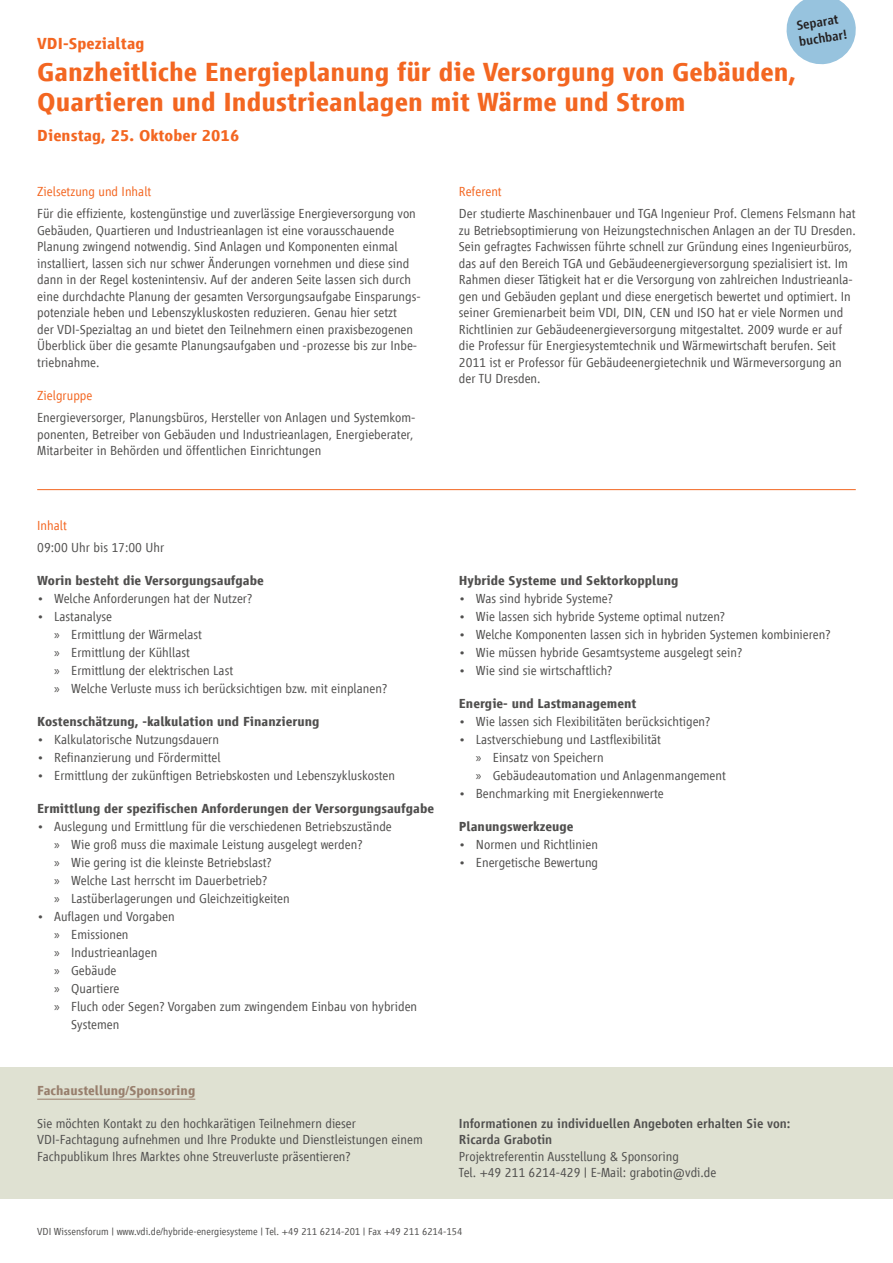
<style>
.page{position:relative;width:893px;height:1263px;background:#fff}
.page>*{position:absolute;margin:0;border:0;box-sizing:border-box;transform-origin:0 0}
.t1{font:700 27px/30px "Vialog LT";color:#f36621}
.t2{font:700 16.5px "Vialog LT";letter-spacing:.005em;color:#f36621}
.t3{font:300 13.5px/16.5px "Vialog LT";color:#504f4e}
.t4{font:700 13.5px "Vialog LT";color:#504f4e}
.t5{font:500 13.5px/16.5px "Vialog LT";color:#504f4e}
.t6{font:300 13.5px "Vialog LT";color:#f36621}
.t7{font:700 13.5px "Vialog LT";color:#987f6d}
.t8{font:500 13.5px/16.5px "Vialog LT";color:#231f20}
.t9{font:300 10.5px "Vialog LT";color:#504f4e}
.s1{font-family:"Myriad Pro";font-weight:400}
</style>
<div class="page">
<div style="left:0;top:1067px;width:893px;height:131px;background:#dee0d0"></div>
<hr style="left:37px;top:1099px;width:158px;height:1px;background:#987f6d">
<svg style="left:786px;top:0;width:70px;height:65px"></svg>
<hr style="left:37px;top:489px;width:819px;height:1px;background:#f36621">
<p class="t2" style="left:37px;top:34px;width:109px">VDI-Spezialtag</p>
<p class="t8" style="left:795px;top:17px;width:50px;rotate:-9deg">Separat buchbar!</p>
<h1 class="t1" style="left:37px;top:57px;width:760px">Ganzheitliche Energieplanung für die Versorgung von Gebäuden,<br>Quartieren und Industrieanlagen mit Wärme und Strom</h1>
<p class="t2" style="left:37px;top:126px;width:204px">Dienstag, 25. Oktober 2016</p>
<p class="t6" style="left:37px;top:184px;width:116px">Zielsetzung und Inhalt</p>
<p class="t3" style="left:37px;top:205px;width:384px">Für die effiziente, kostengünstige und zuverlässige Energieversorgung von Gebäuden, Quartieren und Industrieanlagen ist eine vorausschauende Planung zwingend notwendig. Sind Anlagen und Komponenten einmal installiert, lassen sich nur schwer Änderungen vornehmen und diese sind dann in der Regel kostenintensiv. Auf der anderen Seite lassen sich durch eine durchdachte Planung der gesamten Versorgungsaufgabe Einsparungs&shy;potenziale heben und Lebenszykluskosten reduzieren. Genau hier setzt<br>der VDI-Spezialtag an und bietet den Teilnehmern einen praxisbezogenen Überblick über die gesamte Planungsaufgaben und -prozesse bis zur Inbe&shy;triebnahme.</p>
<p class="t6" style="left:37px;top:388px;width:57px">Zielgruppe</p>
<p class="t3" style="left:37px;top:409px;width:380px">Energieversorger, Planungsbüros, Hersteller von Anlagen und Systemkom&shy;ponenten, Betreiber von Gebäuden und Industrieanlagen, Energieberater,<br>Mitarbeiter in Behörden und öffentlichen Einrichtungen</p>
<p class="t6" style="left:37px;top:518px;width:31px">Inhalt</p>
<p class="t3" style="left:37px;top:540px;width:129px">09:00 Uhr bis 17:00 Uhr</p>
<p class="t4" style="left:37px;top:573px;width:228px">Worin besteht die Versorgungsaufgabe</p>
<p class="t3" style="left:37px;top:591px;width:217px">• Welche Anforderungen hat der Nutzer?</p>
<p class="t3" style="left:54px;top:608px;width:335px;line-height:18px;text-indent:-17px">• Lastanalyse<br><span class="s1">»</span> Ermittlung der Wärmelast<br><span class="s1">»</span> Ermittlung der Kühllast<br><span class="s1">»</span> Ermittlung der elektrischen Last<br><span class="s1">»</span> Welche Verluste muss ich berücksichtigen bzw. mit einplanen?</p>
<p class="t4" style="left:37px;top:714px;width:284px">Kostenschätzung, -kalkulation und Finanzierung</p>
<p class="t3" style="left:37px;top:732px;width:183px">• Kalkulatorische Nutzungsdauern</p>
<p class="t3" style="left:37px;top:750px;width:185px">• Refinanzierung und Fördermittel</p>
<p class="t3" style="left:37px;top:768px;width:359px">• Ermittlung der zukünftigen Betriebskosten und Lebenszykluskosten</p>
<p class="t4" style="left:37px;top:801px;width:398px">Ermittlung der spezifischen Anforderungen der Versorgungsaufgabe</p>
<p class="t3" style="left:54px;top:818px;width:339px;line-height:18px;text-indent:-17px">• Auslegung und Ermittlung für die verschiedenen Betriebszustände <span class="s1">»</span> Wie groß muss die maximale Leistung ausgelegt werden?<br><span class="s1">»</span> Wie gering ist die kleinste Betriebslast?<br><span class="s1">»</span> Welche Last herrscht im Dauerbetrieb?<br><span class="s1">»</span> Lastüberlagerungen und Gleichzeitigkeiten</p>
<p class="t3" style="left:37px;top:909px;width:139px">• Auflagen und Vorgaben</p>
<p class="t3" style="left:54px;top:927px;width:76px"><span class="s1">»</span> Emissionen</p>
<p class="t3" style="left:54px;top:945px;width:105px"><span class="s1">»</span> Industrieanlagen</p>
<p class="t3" style="left:54px;top:963px;width:64px"><span class="s1">»</span> Gebäude</p>
<p class="t3" style="left:54px;top:981px;width:67px"><span class="s1">»</span> Quartiere</p>
<p class="t3" style="left:54px;top:999px;width:365px"><span class="s1">»</span> Fluch oder Segen? Vorgaben zum zwingendem Einbau von hybriden</p>
<p class="t3" style="left:71px;top:1017px;width:50px">Systemen</p>
<p class="t6" style="left:459px;top:184px;width:44px">Referent</p>
<p class="t3" style="left:459px;top:205px;width:398px">Der studierte Maschinenbauer und TGA Ingenieur Prof. Clemens Felsmann hat zu Betriebsoptimierung von Heizungstechnischen Anlagen an der TU Dresden.<br>Sein gefragtes Fachwissen führte schnell zur Gründung eines Ingenieurbüros, das auf den Bereich TGA und Gebäudeenergieversorgung spezialisiert ist. Im Rahmen dieser Tätigkeit hat er die Versorgung von zahlreichen Industrieanla&shy;gen und Gebäuden geplant und diese energetisch bewertet und optimiert. In seiner Gremienarbeit beim VDI, DIN, CEN und ISO hat er viele Normen und Richtlinien zur Gebäudeenergieversorgung mitgestaltet. 2009 wurde er auf die Professur für Energiesystemtechnik und Wärmewirtschaft berufen. Seit 2011 ist er Professor für Gebäudeenergietechnik und Wärmeversorgung an der TU Dresden.</p>
<p class="t4" style="left:459px;top:573px;width:221px">Hybride Systeme und Sektorkopplung</p>
<p class="t3" style="left:459px;top:590px;width:156px">• Was sind hybride Systeme?</p>
<p class="t3" style="left:459px;top:608px;width:268px">• Wie lassen sich hybride Systeme optimal nutzen?</p>
<p class="t3" style="left:459px;top:626px;width:373px">• Welche Komponenten lassen sich in hybriden Systemen kombinieren?</p>
<p class="t3" style="left:459px;top:644px;width:285px">• Wie müssen hybride Gesamtsysteme ausgelegt sein?</p>
<p class="t3" style="left:459px;top:662px;width:155px">• Wie sind sie wirtschaftlich?</p>
<p class="t4" style="left:459px;top:696px;width:179px">Energie- und Lastmanagement</p>
<p class="t3" style="left:459px;top:713px;width:253px">• Wie lassen sich Flexibilitäten berücksichtigen?</p>
<p class="t3" style="left:476px;top:730px;width:251px;line-height:18px;text-indent:-17px">• Lastverschiebung und Lastflexibilität<br><span class="s1">»</span> Einsatz von Speichern<br><span class="s1">»</span> Gebäudeautomation und Anlagenmangement</p>
<p class="t3" style="left:459px;top:785px;width:206px">• Benchmarking mit Energiekennwerte</p>
<p class="t4" style="left:459px;top:819px;width:116px">Planungswerkzeuge</p>
<p class="t3" style="left:459px;top:836px;width:141px">• Normen und Richtlinien</p>
<p class="t3" style="left:459px;top:854px;width:141px">• Energetische Bewertung</p>
<p class="t7" style="left:37px;top:1082px;width:160px">Fachaustellung/Sponsoring</p>
<p class="t3" style="left:37px;top:1115px;width:387px">Sie möchten Kontakt zu den hochkarätigen Teilnehmern dieser<br>VDI-Fachtagung aufnehmen und Ihre Produkte und Dienstleistungen einem<br>Fachpublikum Ihres Marktes ohne Streuverluste präsentieren?</p>
<p class="t5" style="left:459px;top:1115px;width:333px">Informationen zu individuellen Angeboten erhalten Sie von:<br>Ricarda Grabotin</p>
<p class="t3" style="left:459px;top:1148px;width:259px">Projektreferentin Ausstellung &amp; Sponsoring<br>Tel. +49 211 6214-429 | E-Mail: grabotin@vdi.de</p>
<p class="t9" style="left:37px;top:1226px;width:427px">VDI Wissensforum | www.vdi.de/hybride-energiesysteme | Tel. +49 211 6214-201 | Fax +49 211 6214-154</p>
</div>
